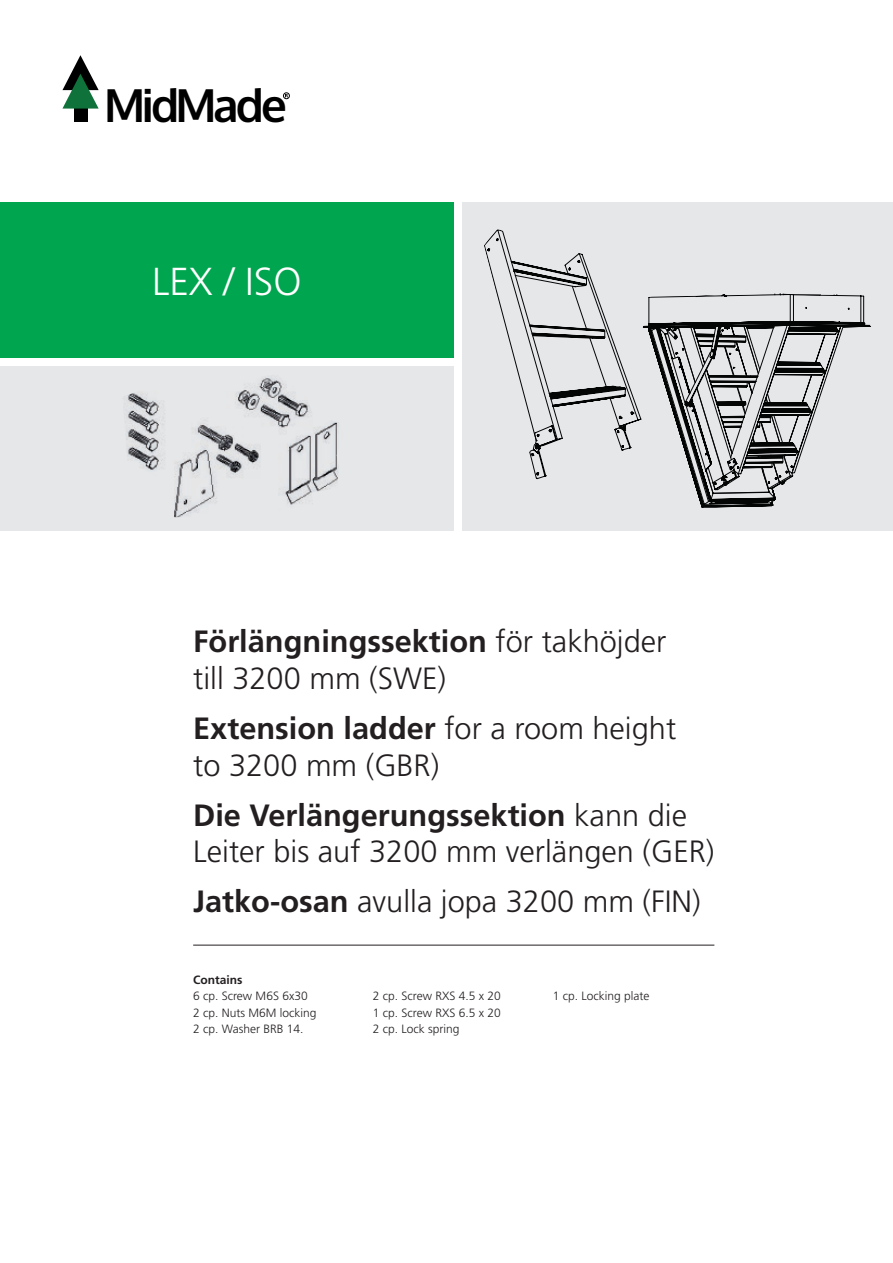
<style>
.page{position:relative;width:893px;height:1263px;background:#fff}
.page>*{position:absolute;margin:0;border:0;box-sizing:border-box;transform-origin:0 0}
.t1{font:700 45.75px "Oxygen";letter-spacing:-.07em;color:#000001}
.t2{font:700 45.75px "Oxygen";color:#fff}
.t3{font:300 39px "Frutiger LT Std";color:#fff}
.t4{font:300 30.75px/36.9px "Frutiger LT Std";color:#231f20}
.t5{font:300 12px/16.5px "Frutiger LT Std";color:#231f20}
.t6{font:700 12px "Frutiger LT Std";color:#231f20}
.s1{font-family:"Oxygen";font-weight:700;font-size:45.75px}
.s2{font-weight:700}
</style>
<div class="page">
<div style="left:74px;top:108px;width:13px;height:14px;background:#000001"></div>
<svg style="left:62px;top:55px;width:37px;height:54px"></svg>
<div style="left:283px;top:93px;width:7px;height:6px;border:1px solid #000001;border-radius:50%"></div>
<div style="left:0;top:366px;width:454px;height:164px;background:#e6e7e9"></div>
<div style="left:0;top:202px;width:454px;height:156px;background:#00a64f"></div>
<div style="left:462px;top:202px;width:431px;height:328px;background:#e6e7e9"></div>
<svg style="left:484px;top:230px;width:386px;height:278px"></svg>
<img style="left:123px;top:377px;width:216px;height:140px">
<svg style="left:123px;top:474px;width:6px;height:43px"></svg>
<hr style="left:193px;top:945px;width:521px;height:1px;background:#231f20">
<h1 class="t1" style="left:104px;top:77px;width:184px">MidMade</h1>
<p class="t3" style="left:104px;top:259px;width:199px"><span class="s1">MidM</span>LEX / ISO</p>
<h1 class="t2" style="left:213px;top:251px;width:75px">ade</h1>
<p class="t4" style="left:193px;top:624px;width:475px"><span class="s2">Förlängningssektion</span> för takhöjder till 3200 mm (SWE)</p>
<p class="t4" style="left:193px;top:710px;width:485px"><span class="s2">Extension ladder</span> for a room height to 3200 mm (GBR)</p>
<p class="t4" style="left:193px;top:797px;width:523px"><span class="s2">Die Verlängerungssektion</span> kann die<br>Leiter bis auf 3200 mm verlängen (GER)</p>
<p class="t4" style="left:193px;top:883px;width:509px"><span class="s2">Jatko-osan</span> avulla jopa 3200 mm (FIN)</p>
<p class="t6" style="left:193px;top:972px;width:51px">Contains</p>
<p class="t5" style="left:193px;top:988px;width:125px">6 cp. Screw M6S 6x30<br>2 cp. Nuts M6M locking<br>2 cp. Washer BRB 14.</p>
<p class="t5" style="left:373px;top:988px;width:129px;text-align:justify">2 cp. Screw RXS 4.5 x 20<br>1 cp. Screw RXS 6.5 x 20<br>2 cp. Lock spring</p>
<p class="t5" style="left:553px;top:988px;width:98px">1 cp. Locking plate</p>
</div>
